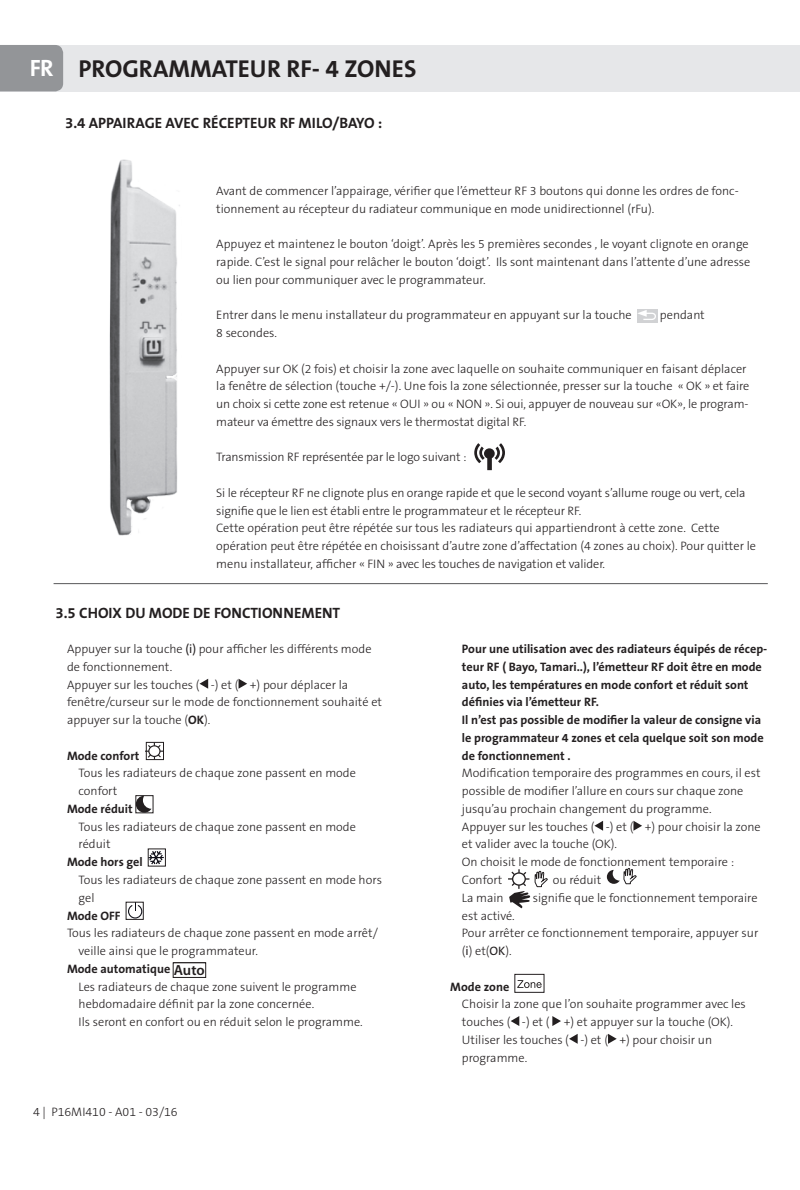
<style>
.page{position:relative;width:800px;height:1190px;background:#fff}
.page>*{position:absolute;margin:0;border:0;box-sizing:border-box;transform-origin:0 0}
.t1{font:700 24.5px "The Sans B7";color:#231f20}
.t2{font:700 15.05px "The Sans B7";color:#231f20}
.t3{font:300 12.25px/17.8px "The Sans B3";color:#231f20}
.t4{font:700 12.25px/17.8px "The Sans B7";color:#231f20}
.s1{font-size:23.8px;color:#fff}
.s2{font-family:"The Sans B5 Plain";font-weight:400}
.s3{font-family:"The Sans B7";font-weight:700}
.s4{font-family:"Myriad Pro";font-weight:600;font-size:14.7px}
</style>
<div class="page">
<hr style="left:797px;top:45px;width:2px;height:46px;background:#e6e7e9">
<div style="left:0;top:45px;width:797px;height:46px;background:#e6e7e9"></div>
<div style="left:0;top:45px;width:63px;height:46px;background:#939598"></div>
<svg style="left:199px;top:679px;width:9px;height:9px"></svg>
<svg style="left:238px;top:678px;width:9px;height:10px"></svg>
<svg style="left:145px;top:742px;width:19px;height:17px"></svg>
<div style="left:149px;top:745px;width:11px;height:11px;background:#fff;border-radius:50%"></div>
<div style="left:148px;top:745px;width:12px;height:12px;border:1px solid #231f20;border-radius:50%"></div>
<svg style="left:138px;top:797px;width:13px;height:14px"></svg>
<div style="left:136px;top:795px;width:17px;height:18px;border:1px solid #231f20"></div>
<svg style="left:150px;top:851px;width:13px;height:13px"></svg>
<svg style="left:128px;top:904px;width:13px;height:13px"></svg>
<div style="left:173px;top:962px;width:33px;height:15px;border:1px solid #231f20"></div>
<svg style="left:594px;top:821px;width:9px;height:9px"></svg>
<svg style="left:633px;top:820px;width:9px;height:10px"></svg>
<svg style="left:606px;top:868px;width:30px;height:17px"></svg>
<svg style="left:508px;top:869px;width:40px;height:39px"></svg>
<div style="left:514px;top:974px;width:30px;height:18px;border:1px solid #231f20"></div>
<svg style="left:517px;top:980px;width:24px;height:7px"></svg>
<svg style="left:510px;top:1016px;width:9px;height:9px"></svg>
<svg style="left:552px;top:1016px;width:9px;height:9px"></svg>
<svg style="left:569px;top:1034px;width:8px;height:9px"></svg>
<svg style="left:608px;top:1034px;width:8px;height:9px"></svg>
<div style="left:637px;top:309px;width:20px;height:13px;background:#d1d2d4"></div>
<svg style="left:637px;top:310px;width:19px;height:10px"></svg>
<svg style="left:474px;top:443px;width:31px;height:27px"></svg>
<img style="left:109px;top:159px;width:71px;height:377px">
<hr style="left:54px;top:583px;width:713px;height:1px;background:#57585a">
<h1 class="t1" style="left:30px;top:56px;width:388px"><span class="s1">FR</span> PROGRAMMATEUR RF- 4 ZONES</h1>
<p class="t2" style="left:65px;top:115px;width:319px">3.4 APPAIRAGE AVEC RÉCEPTEUR RF MILO/BAYO :</p>
<p class="t3" style="left:216px;top:183px;width:524px">Avant de commencer l’appairage, vérifier que l’émetteur RF 3 boutons qui donne les ordres de fonc&shy;tionnement au récepteur du radiateur communique en mode unidirectionnel (rFu).</p>
<p class="t3" style="left:216px;top:236px;width:535px">Appuyez et maintenez le bouton ‘doigt’. Après les 5 premières secondes , le voyant clignote en orange rapide. C’est le signal pour relâcher le bouton ‘doigt’. Ils sont maintenant dans l’attente d’une adresse ou lien pour communiquer avec le programmateur.</p>
<p class="t3" style="left:216px;top:307px;width:417px">Entrer dans le menu installateur du programmateur en appuyant sur la touche</p>
<p class="t3" style="left:660px;top:307px;width:46px">pendant</p>
<p class="t3" style="left:216px;top:325px;width:62px">8 secondes.</p>
<p class="t3" style="left:216px;top:360px;width:534px">Appuyer sur OK (2 fois) et choisir la zone avec laquelle on souhaite communiquer en faisant déplacer la fenêtre de sélection (touche +/-). Une fois la zone sélectionnée, presser sur la touche « OK » et faire un choix si cette zone est retenue « OUI » ou « NON ». Si oui, appuyer de nouveau sur «OK», le program&shy;mateur va émettre des signaux vers le thermostat digital RF.</p>
<p class="t3" style="left:216px;top:449px;width:252px">Transmission RF représentée par le logo suivant :</p>
<p class="t3" style="left:216px;top:484px;width:541px">Si le récepteur RF ne clignote plus en orange rapide et que le second voyant s’allume rouge ou vert, cela signifie que le lien est établi entre le programmateur et le récepteur RF.<br>Cette opération peut être répétée sur tous les radiateurs qui appartiendront à cette zone. Cette opération peut être répétée en choisissant d’autre zone d’affectation (4 zones au choix). Pour quitter le menu installateur, afficher « FIN » avec les touches de navigation et valider.</p>
<p class="t2" style="left:55px;top:604px;width:286px">3.5 CHOIX DU MODE DE FONCTIONNEMENT</p>
<p class="t3" style="left:67px;top:641px;width:316px">Appuyer sur la touche <span class="s2">(i)</span> pour afficher les différents mode de fonctionnement.<br>Appuyer sur les touches ( -) et ( +) pour déplacer la fenêtre/curseur sur le mode de fonctionnement souhaité et appuyer sur la touche (<span class="s3">OK</span>).</p>
<p class="t4" style="left:67px;top:747px;width:74px">Mode confort</p>
<p class="t3" style="left:79px;top:765px;width:279px">Tous les radiateurs de chaque zone passent en mode confort</p>
<p class="t4" style="left:67px;top:800px;width:67px">Mode réduit</p>
<p class="t3" style="left:79px;top:818px;width:279px">Tous les radiateurs de chaque zone passent en mode réduit</p>
<p class="t4" style="left:67px;top:853px;width:77px">Mode hors gel</p>
<p class="t3" style="left:79px;top:871px;width:305px">Tous les radiateurs de chaque zone passent en mode hors gel</p>
<p class="t4" style="left:67px;top:907px;width:55px">Mode OFF</p>
<p class="t3" style="left:79px;top:924px;width:301px;text-indent:-12px">Tous les radiateurs de chaque zone passent en mode arrêt/ veille ainsi que le programmateur.</p>
<p class="t4" style="left:67px;top:960px;width:139px">Mode automatique <span class="s4">Auto</span></p>
<p class="t3" style="left:79px;top:978px;width:286px">Les radiateurs de chaque zone suivent le programme hebdomadaire définit par la zone concernée.<br>Ils seront en confort ou en réduit selon le programme.</p>
<p class="t3" style="left:33px;top:1104px;width:146px">4 | P16MI410 - A01 - 03/16</p>
<p class="t4" style="left:462px;top:640px;width:307px">Pour une utilisation avec des radiateurs équipés de récep&shy;teur RF ( Bayo, Tamari..), l’émetteur RF doit être en mode auto, les températures en mode confort et réduit sont définies via l’émetteur RF.<br>Il n’est pas possible de modifier la valeur de consigne via le programmateur 4 zones et cela quelque soit son mode de fonctionnement .</p>
<p class="t3" style="left:462px;top:765px;width:300px">Modification temporaire des programmes en cours, il est possible de modifier l’allure en cours sur chaque zone jusqu’au prochain changement du programme.<br>Appuyer sur les touches ( -) et ( +) pour choisir la zone et valider avec la touche (OK).<br>On choisit le mode de fonctionnement temporaire :<br>Confort</p>
<p class="t3" style="left:553px;top:871px;width:50px">ou réduit</p>
<p class="t3" style="left:462px;top:889px;width:43px">La main</p>
<p class="t3" style="left:533px;top:889px;width:226px">signifie que le fonctionnement temporaire</p>
<p class="t3" style="left:462px;top:907px;width:298px">est activé.<br>Pour arrêter ce fonctionnement temporaire, appuyer sur (<span class="s2">i</span>) et(<span class="s2">OK</span>).</p>
<p class="t4" style="left:450px;top:978px;width:60px">Mode zone</p>
<p class="t3" style="left:462px;top:995px;width:285px">Choisir la zone que l’on souhaite programmer avec les touches ( -) et ( +) et appuyer sur la touche (OK).<br>Utiliser les touches ( -) et ( +) pour choisir un programme.</p>
</div>
